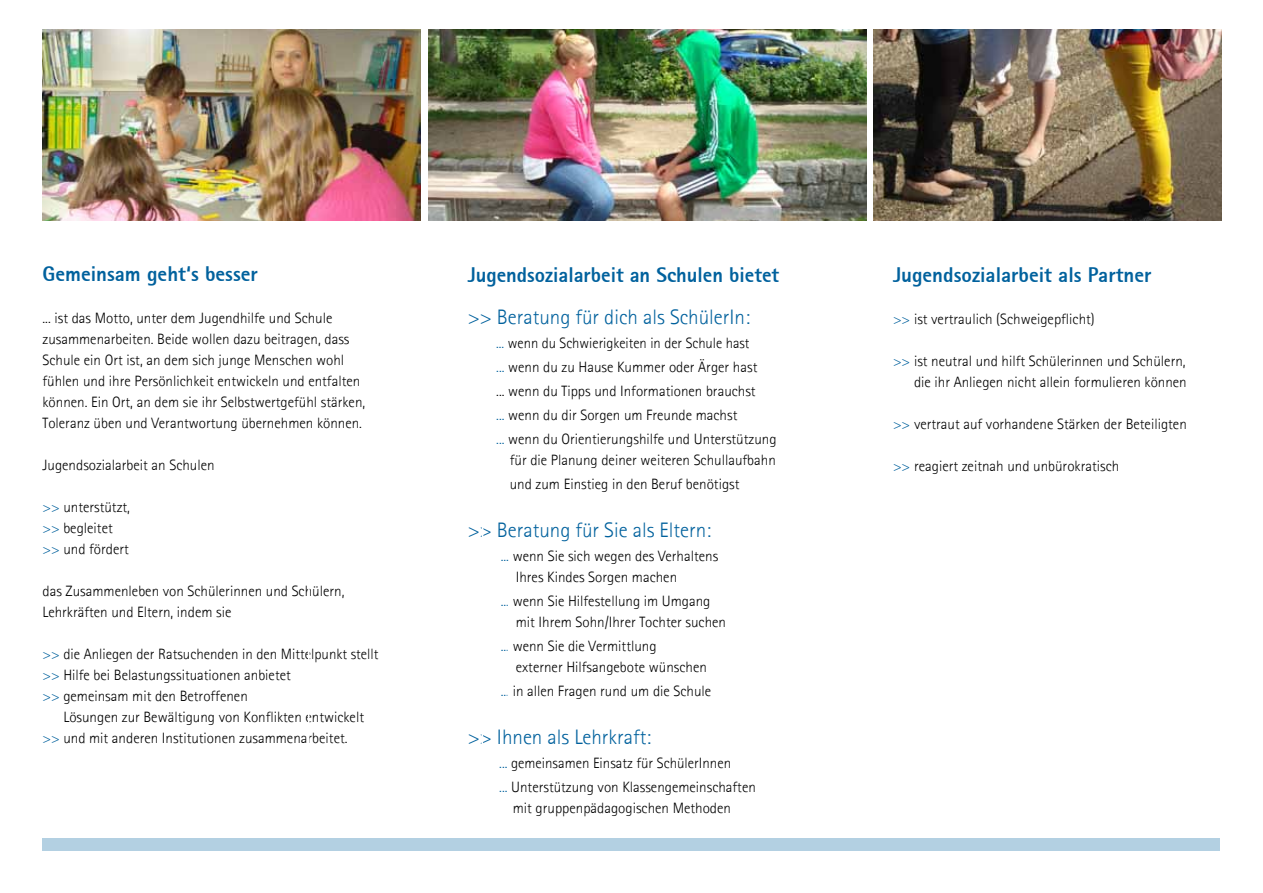
<style>
.page{position:relative;width:1263px;height:893px;background:#fff}
.page>*{position:absolute;margin:0;border:0;box-sizing:border-box;transform-origin:0 0}
.t1{font:800 21px "Agfa Rotis Sans Serif";color:#00619d}
.t2{font:300 21px "Agfa Rotis Sans Serif";color:#00619d}
.t3{font:300 15px/21px "Agfa Rotis Sans Serif";color:#000}
.s1{color:#00619d}
</style>
<div class="page">
<div style="left:43px;top:838px;width:1177px;height:12px;background:#b3d0e2"></div>
<img style="left:874px;top:29px;width:348px;height:191px">
<img style="left:43px;top:29px;width:378px;height:191px">
<img style="left:428px;top:29px;width:438px;height:191px">
<h1 class="t1" style="left:43px;top:261px;width:217px">Gemeinsam geht‘s besser</h1>
<p class="t3" style="left:43px;top:307px;width:324px">... ist das Motto, unter dem Jugendhilfe und Schule zusammenarbeiten. Beide wollen dazu beitragen, dass Schule ein Ort ist, an dem sich junge Menschen wohl fühlen und ihre Persönlichkeit entwickeln und entfalten können. Ein Ort, an dem sie ihr Selbstwertgefühl stärken, Toleranz üben und Verantwortung übernehmen können.</p>
<p class="t3" style="left:43px;top:454px;width:174px">Jugendsozialarbeit an Schulen</p>
<p class="t3" style="left:43px;top:496px;width:89px"><span class="s1">&gt;&gt;</span> unterstützt, <span class="s1">&gt;&gt;</span> begleitet <span class="s1">&gt;&gt;</span> und fördert</p>
<p class="t3" style="left:43px;top:580px;width:303px">das Zusammenleben von Schülerinnen und Schülern,<br>Lehrkräften und Eltern, indem sie</p>
<p class="t3" style="left:43px;top:643px;width:337px"><span class="s1">&gt;&gt;</span> die Anliegen der Ratsuchenden in den Mittelpunkt stellt <span class="s1">&gt;&gt;</span> Hilfe bei Belastungssituationen anbietet<br><span class="s1">&gt;&gt;</span> gemeinsam mit den Betroffenen</p>
<p class="t3" style="left:43px;top:706px;width:323px;text-indent:21px">Lösungen zur Bewältigung von Konflikten entwickelt <span class="s1">&gt;&gt;</span> und mit anderen Institutionen zusammenarbeitet.</p>
<h1 class="t1" style="left:468px;top:262px;width:313px">Jugendsozialarbeit an Schulen bietet</h1>
<h1 class="t2" style="left:468px;top:305px;width:284px">&gt;&gt; Beratung für dich als SchülerIn:</h1>
<p class="t3" style="left:496px;top:331px;width:282px;line-height:24px"><span class="s1">...</span> wenn du Schwierigkeiten in der Schule hast<br><span class="s1">...</span> wenn du zu Hause Kummer oder Ärger hast<br>... wenn du Tipps und Informationen brauchst<br><span class="s1">...</span> wenn du dir Sorgen um Freunde machst<br><span class="s1">...</span> wenn du Orientierungshilfe und Unterstützung</p>
<p class="t3" style="left:510px;top:448px;width:268px;line-height:24px">für die Planung deiner weiteren Schullaufbahn und zum Einstieg in den Beruf benötigst</p>
<h1 class="t2" style="left:468px;top:518px;width:245px">&gt;&gt; Beratung für Sie als Eltern:</h1>
<p class="t3" style="left:516px;top:545px;width:204px;text-indent:-15px"><span class="s1">...</span> wenn Sie sich wegen des Verhaltens<br>Ihres Kindes Sorgen machen</p>
<p class="t3" style="left:516px;top:590px;width:212px;text-indent:-15px"><span class="s1">...</span> wenn Sie Hilfestellung im Umgang mit Ihrem Sohn/Ihrer Tochter suchen</p>
<p class="t3" style="left:516px;top:635px;width:193px;text-indent:-15px"><span class="s1">...</span> wenn Sie die Vermittlung externer Hilfsangebote wünschen</p>
<p class="t3" style="left:501px;top:680px;width:212px"><span class="s1">...</span> in allen Fragen rund um die Schule</p>
<h1 class="t2" style="left:468px;top:724px;width:185px">&gt;&gt; Ihnen als Lehrkraft:</h1>
<p class="t3" style="left:499px;top:751px;width:258px;line-height:24px"><span class="s1">...</span> gemeinsamen Einsatz für SchülerInnen<br><span class="s1">...</span> Unterstützung von Klassengemeinschaften</p>
<p class="t3" style="left:513px;top:797px;width:220px">mit gruppenpädagogischen Methoden</p>
<h1 class="t1" style="left:893px;top:262px;width:260px">Jugendsozialarbeit als Partner</h1>
<p class="t3" style="left:893px;top:308px;width:203px"><span class="s1">&gt;&gt;</span> ist vertraulich (Schweigepflicht)</p>
<p class="t3" style="left:893px;top:350px;width:295px;text-align:right"><span class="s1">&gt;&gt;</span> ist neutral und hilft Schülerinnen und Schülern, die ihr Anliegen nicht allein formulieren können</p>
<p class="t3" style="left:893px;top:413px;width:295px"><span class="s1">&gt;&gt;</span> vertraut auf vorhandene Stärken der Beteiligten</p>
<p class="t3" style="left:893px;top:455px;width:228px"><span class="s1">&gt;&gt;</span> reagiert zeitnah und unbürokratisch</p>
</div>
